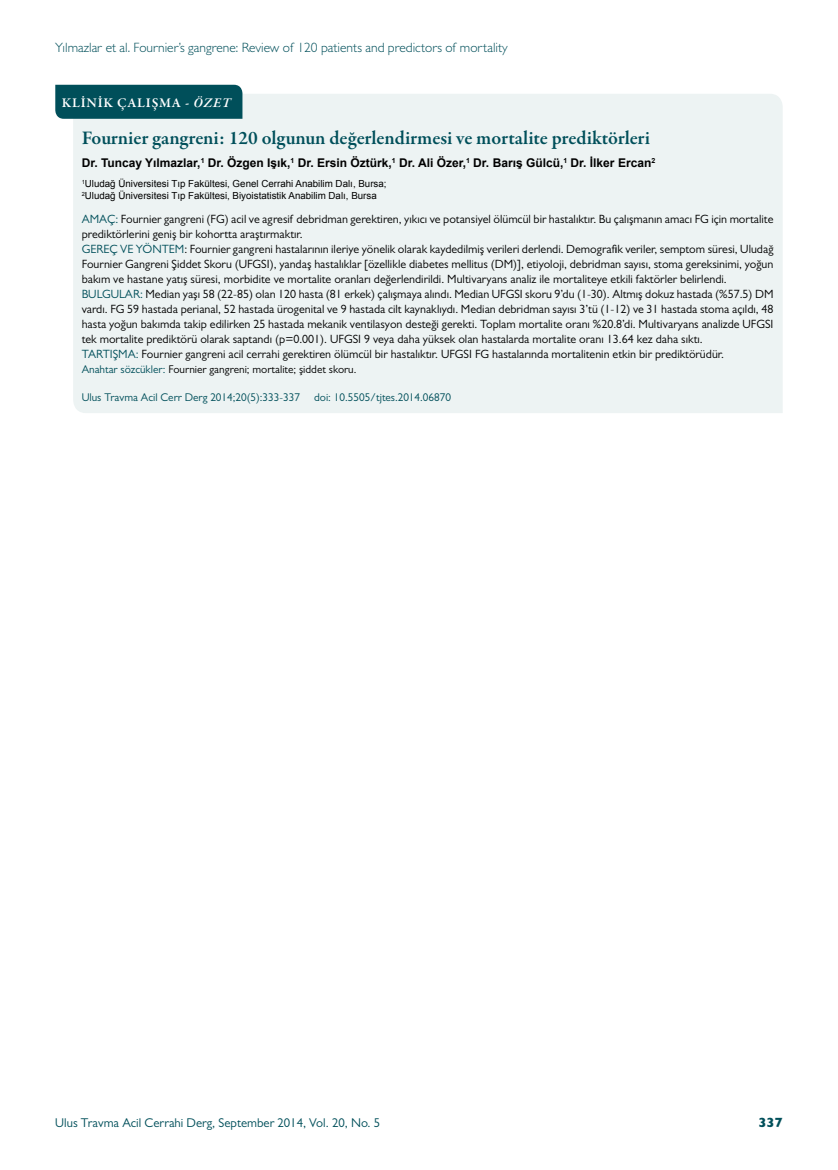
<style>
.page{position:relative;width:838px;height:1170px;background:#fff}
.page>*{position:absolute;margin:0;border:0;box-sizing:border-box;transform-origin:0 0}
.t1{font:600 19.5px "Garamond Premr Pro";color:#004f5a}
.t2{font:300 13.5px "Gill Sans MT Pro";color:#004f5a}
.t3{font:600 13.5px "Garamond Premr Pro";letter-spacing:.055em;color:#fff}
.t4{font:800 13.5px "Gill Sans MT Pro";color:#004f5a}
.t5{font:12.75px "Gill Sans MT Pro";color:#004f5a}
.t6{font:12px/15px "Gill Sans MT Pro";color:#000}
.t7{font:700 12px "Arial";color:#000}
.t8{font:11.25px "Gill Sans MT Pro";color:#004f5a}
.t9{font:11.25px "Gill Sans MT Pro";color:#000}
.t10{font:9.75px/12px "Arial";color:#000}
.s1{font-style:italic}
.s2{color:#004f5a}
</style>
<div class="page">
<div style="left:73px;top:94px;width:709px;height:319px;background:#edf3f3"></div>
<div style="left:55px;top:85px;width:187px;height:34px;background:#004f5a"></div>
<p class="t2" style="left:55px;top:39px;width:454px">Yılmazlar et al. Fournier’s gangrene: Review of 120 patients and predictors of mortality</p>
<p class="t3" style="left:62px;top:94px;width:170px">KLİNİK ÇALIŞMA - <span class="s1">ÖZET</span></p>
<h1 class="t1" style="left:82px;top:126px;width:570px">Fournier gangreni: 120 olgunun değerlendirmesi ve mortalite prediktörleri</h1>
<p class="t7" style="left:82px;top:156px;width:575px">Dr. Tuncay Yılmazlar,<sup>1</sup> Dr. Özgen Işık,<sup>1</sup> Dr. Ersin Öztürk,<sup>1</sup> Dr. Ali Özer,<sup>1</sup> Dr. Barış Gülcü,<sup>1</sup> Dr. İlker Ercan<sup>2</sup></p>
<p class="t10" style="left:82px;top:178px;width:306px"><sup>1</sup>Uludağ Üniversitesi Tıp Fakültesi, Genel Cerrahi Anabilim Dalı, Bursa;<br><sup>2</sup>Uludağ Üniversitesi Tıp Fakültesi, Biyoistatistik Anabilim Dalı, Bursa</p>
<p class="t6" style="left:82px;top:211px;width:693px"><span class="s2">AMAÇ:</span> Fournier gangreni (FG) acil ve agresif debridman gerektiren, yıkıcı ve potansiyel ölümcül bir hastalıktır. Bu çalışmanın amacı FG için mortalite prediktörlerini geniş bir kohortta araştırmaktır.<br><span class="s2">GEREÇ VE YÖNTEM</span>: Fournier gangreni hastalarının ileriye yönelik olarak kaydedilmiş verileri derlendi. Demografik veriler, semptom süresi, Uludağ Fournier Gangreni Şiddet Skoru (UFGSI), yandaş hastalıklar [özellikle diabetes mellitus (DM)], etiyoloji, debridman sayısı, stoma gereksinimi, yoğun bakım ve hastane yatış süresi, morbidite ve mortalite oranları değerlendirildi. Multivaryans analiz ile mortaliteye etkili faktörler belirlendi.<br><span class="s2">BULGULAR:</span> Median yaşı 58 (22-85) olan 120 hasta (81 erkek) çalışmaya alındı. Median UFGSI skoru 9’du (1-30). Altmış dokuz hastada (%57.5) DM vardı. FG 59 hastada perianal, 52 hastada ürogenital ve 9 hastada cilt kaynaklıydı. Median debridman sayısı 3’tü (1-12) ve 31 hastada stoma açıldı, 48 hasta yoğun bakımda takip edilirken 25 hastada mekanik ventilasyon desteği gerekti. Toplam mortalite oranı %20.8’di. Multivaryans analizde UFGSI tek mortalite prediktörü olarak saptandı (p=0.001). UFGSI 9 veya daha yüksek olan hastalarda mortalite oranı 13.64 kez daha sıktı.<br><span class="s2">TARTIŞMA:</span> Fournier gangreni acil cerrahi gerektiren ölümcül bir hastalıktır. UFGSI FG hastalarında mortalitenin etkin bir prediktörüdür.</p>
<p class="t9" style="left:82px;top:363px;width:276px"><span class="s2">Anahtar sözcükler:</span> Fournier gangreni; mortalite; şiddet skoru.</p>
<p class="t8" style="left:82px;top:390px;width:220px">Ulus Travma Acil Cerr Derg 2014;20(5):333-337</p>
<p class="t8" style="left:314px;top:390px;width:138px">doi: 10.5505/tjtes.2014.06870</p>
<p class="t5" style="left:55px;top:1115px;width:326px">Ulus Travma Acil Cerrahi Derg, September 2014, Vol. 20, No. 5</p>
<p class="t4" style="left:758px;top:1114px;width:26px">337</p>
</div>
